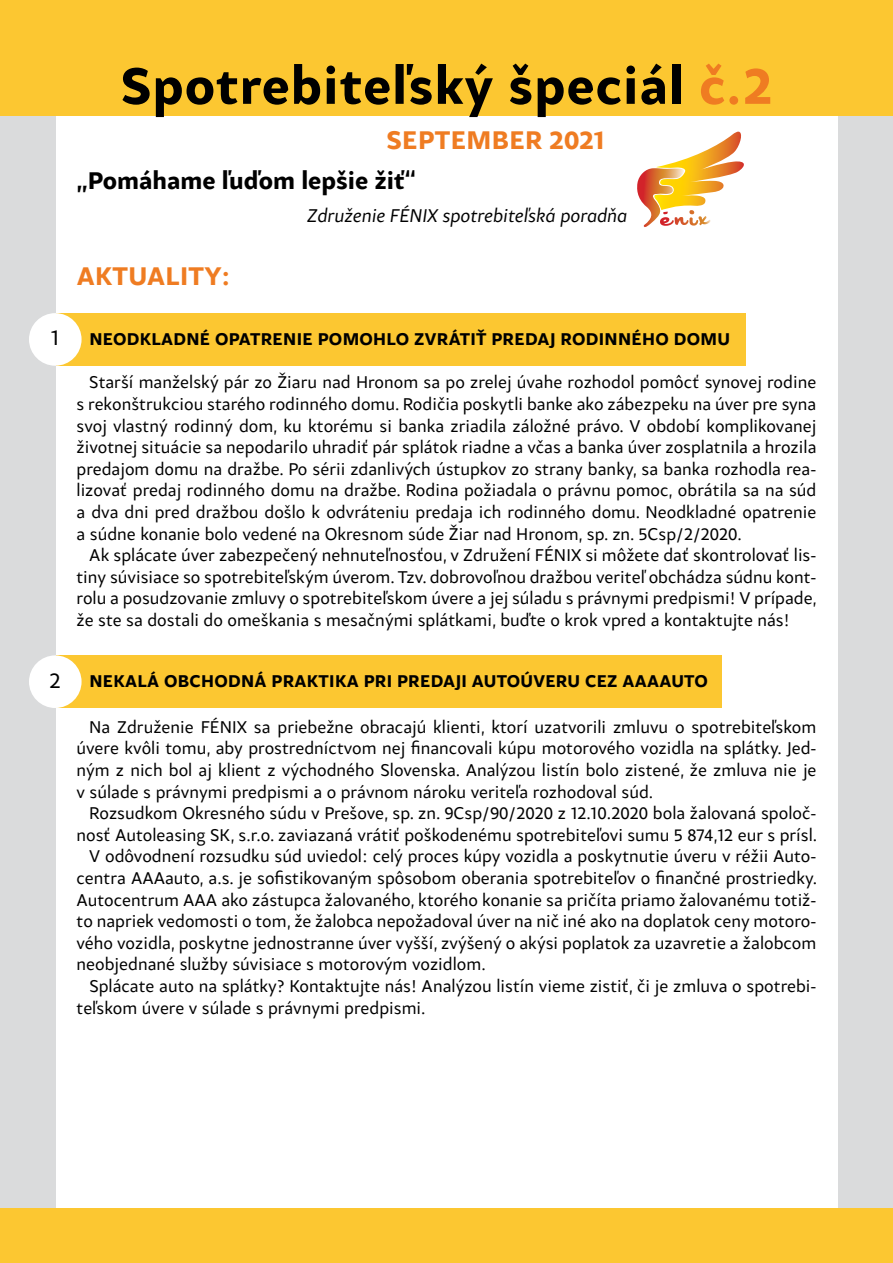
<style>
.page{position:relative;width:893px;height:1263px;background:#fff}
.page>*{position:absolute;margin:0;border:0;box-sizing:border-box;transform-origin:0 0}
.t1{font:700 54px "Samo Sans";letter-spacing:.02em;color:#000}
.t2{font:700 27px "Samo Sans";letter-spacing:.015em;color:#ef7c22}
.t3{font:700 25.5px "Samo Sans";color:#000}
.t4{font:22.5px "Samo Sans";color:#000}
.t5{font:italic 19.5px "Samo Sans";color:#000}
.t6{font:18px/21.6px "Samo Sans";color:#000;text-align:justify}
.t7{font:700 18px "Samo Sans";letter-spacing:.015em;color:#000}
.s1{color:#ef7c22}
</style>
<div class="page">
<div style="left:55px;top:313px;width:691px;height:53px;background:#fcc731"></div>
<div style="left:55px;top:655px;width:667px;height:53px;background:#fcc731"></div>
<div style="left:0;top:54px;width:55px;height:1209px;background:#dadbdc"></div>
<div style="left:839px;top:54px;width:54px;height:1209px;background:#dadbdc"></div>
<div style="left:0;top:0;width:893px;height:116px;background:#fcc731"></div>
<div style="left:0;top:1209px;width:893px;height:54px;background:#fcc731"></div>
<svg style="left:637px;top:132px;width:107px;height:95px"></svg>
<div style="left:29px;top:313px;width:53px;height:53px;background:#fff;border-radius:50%"></div>
<div style="left:29px;top:655px;width:53px;height:53px;background:#fff;border-radius:50%"></div>
<h1 class="t1" style="left:121px;top:52px;width:653px">Spotrebiteľský špeciál <span class="s1">č.2</span></h1>
<h2 class="t2" style="left:386px;top:123px;width:220px">SEPTEMBER 2021</h2>
<h3 class="t3" style="left:77px;top:164px;width:341px">„Pomáhame ľuďom lepšie žiť“</h3>
<p class="t5" style="left:307px;top:204px;width:322px">Združenie FÉNIX spotrebiteľská poradňa</p>
<h2 class="t2" style="left:77px;top:259px;width:156px">AKTUALITY:</h2>
<p class="t4" style="left:51px;top:324px;width:10px">1</p>
<p class="t4" style="left:50px;top:667px;width:13px">2</p>
<p class="t7" style="left:89px;top:328px;width:642px">NEODKLADNÉ OPATRENIE POMOHLO ZVRÁTIŤ PREDAJ RODINNÉHO DOMU</p>
<p class="t6" style="left:77px;top:371px;width:741px;text-indent:13px">Starší manželský pár zo Žiaru nad Hronom sa po zrelej úvahe rozhodol pomôcť synovej rodine s rekonštrukciou starého rodinného domu. Rodičia poskytli banke ako zábezpeku na úver pre syna svoj vlastný rodinný dom, ku ktorému si banka zriadila záložné právo. V období komplikovanej životnej situácie sa nepodarilo uhradiť pár splátok riadne a včas a banka úver zosplatnila a hrozila predajom domu na dražbe. Po sérii zdanlivých ústupkov zo strany banky, sa banka rozhodla rea&shy;lizovať predaj rodinného domu na dražbe. Rodina požiadala o právnu pomoc, obrátila sa na súd a dva dni pred dražbou došlo k odvráteniu predaja ich rodinného domu. Neodkladné opatrenie a súdne konanie bolo vedené na Okresnom súde Žiar nad Hronom, sp. zn. 5Csp/2/2020.</p>
<p class="t6" style="left:77px;top:544px;width:742px;text-indent:13px">Ak splácate úver zabezpečený nehnuteľnosťou, v Združení FÉNIX si môžete dať skontrolovať lis&shy;tiny súvisiace so spotrebiteľským úverom. Tzv. dobrovoľnou dražbou veriteľ obchádza súdnu kont&shy;rolu a posudzovanie zmluvy o spotrebiteľskom úvere a jej súladu s právnymi predpismi! V prípade, že ste sa dostali do omeškania s mesačnými splátkami, buďte o krok vpred a kontaktujte nás!</p>
<p class="t7" style="left:89px;top:670px;width:620px">NEKALÁ OBCHODNÁ PRAKTIKA PRI PREDAJI AUTOÚVERU CEZ AAAAUTO</p>
<p class="t6" style="left:77px;top:716px;width:741px;text-indent:13px">Na Združenie FÉNIX sa priebežne obracajú klienti, ktorí uzatvorili zmluvu o spotrebiteľskom úvere kvôli tomu, aby prostredníctvom nej financovali kúpu motorového vozidla na splátky. Jed&shy;ným z nich bol aj klient z východného Slovenska. Analýzou listín bolo zistené, že zmluva nie je v súlade s právnymi predpismi a o právnom nároku veriteľa rozhodoval súd.</p>
<p class="t6" style="left:89px;top:802px;width:729px">Rozsudkom Okresného súdu v Prešove, sp. zn. 9Csp/90/2020 z 12.10.2020 bola žalovaná spoloč-</p>
<p class="t6" style="left:77px;top:824px;width:742px">nosť Autoleasing SK, s.r.o. zaviazaná vrátiť poškodenému spotrebiteľovi sumu 5 874,12 eur s prísl.</p>
<p class="t6" style="left:89px;top:845px;width:729px">V odôvodnení rozsudku súd uviedol: celý proces kúpy vozidla a poskytnutie úveru v réžii Auto-</p>
<p class="t6" style="left:77px;top:867px;width:742px">centra AAAauto, a.s. je sofistikovaným spôsobom oberania spotrebiteľov o finančné prostriedky.</p>
<p class="t6" style="left:77px;top:889px;width:741px">Autocentrum AAA ako zástupca žalovaného, ktorého konanie sa pričíta priamo žalovanému totiž-</p>
<p class="t6" style="left:77px;top:910px;width:741px">to napriek vedomosti o tom, že žalobca nepožadoval úver na nič iné ako na doplatok ceny motoro-</p>
<p class="t6" style="left:77px;top:932px;width:741px">vého vozidla, poskytne jednostranne úver vyšší, zvýšený o akýsi poplatok za uzavretie a žalobcom</p>
<p class="t6" style="left:77px;top:953px;width:411px">neobjednané služby súvisiace s motorovým vozidlom.</p>
<p class="t6" style="left:89px;top:975px;width:729px">Splácate auto na splátky? Kontaktujte nás! Analýzou listín vieme zistiť, či je zmluva o spotrebi-</p>
<p class="t6" style="left:77px;top:997px;width:351px">teľskom úvere v súlade s právnymi predpismi.</p>
</div>
